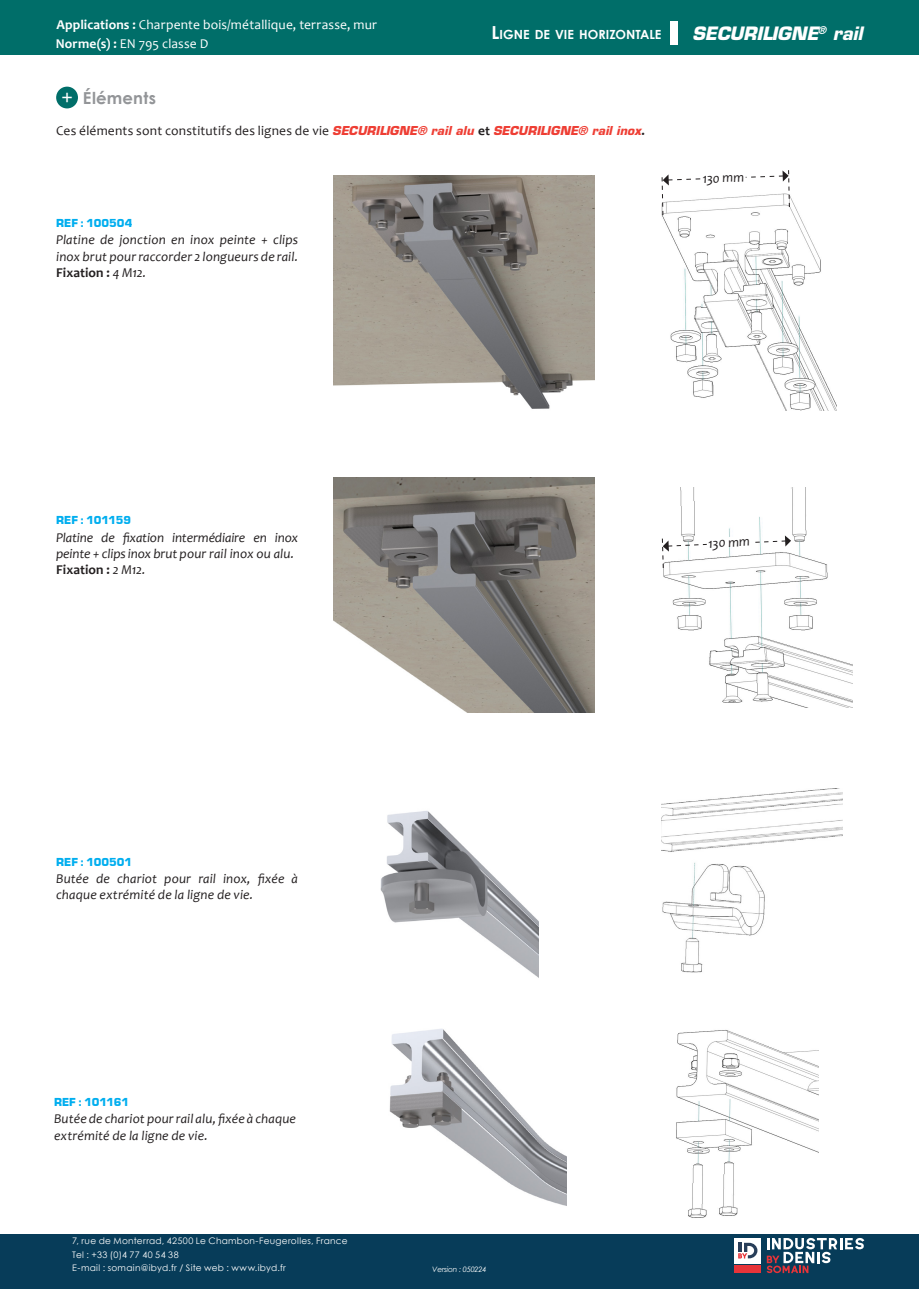
<style>
.page{position:relative;width:919px;height:1289px;background:#fff}
.page>*{position:absolute;margin:0;border:0;box-sizing:border-box;transform-origin:0 0}
.t1{font:19.5px "Eurostile";color:#fff}
.t2{font:italic 700 18px "Eurostile LT Std";letter-spacing:-.01em;color:#fff}
.t3{font:700 16.5px "Century Gothic";letter-spacing:.01em;color:#939598}
.t4{font:italic 13.5px/16.2px "Candara";letter-spacing:.005em;color:#231f20}
.t5{font:13.5px "Candara";letter-spacing:.01em;color:#231f20}
.t6{font:13.5px/18.9px "Candara";letter-spacing:.01em;color:#fff}
.t7{font:700 13.5px "Candara";letter-spacing:.005em;color:#231f20}
.t8{font:700 12.6px "Century Gothic";letter-spacing:.005em;color:#fff}
.t9{font:900 12px "Eurostile Becker";letter-spacing:.005em;color:#00aeef}
.t10{font:9px/13.5px "Century Gothic";letter-spacing:.03em;color:#fff}
.t11{font:italic 7.5px "Century Gothic";letter-spacing:-.025em;color:#fff}
.s1{font-weight:700}
.s2{font-size:18px}
.s3{font-family:"Eurostile LT Std";font-weight:700;font-style:italic;font-size:12px;color:#ee3e34}
.s4{font-weight:400;font-style:italic}
</style>
<div class="page">
<div style="left:0;top:0;width:918px;height:55px;background:#006e69"></div>
<div style="left:670px;top:21px;width:8px;height:24px;background:#fff"></div>
<div style="left:0;top:1233px;width:918px;height:55px;background:#073c59"></div>
<div style="left:733px;top:1237px;width:27px;height:26px;background:#fff"></div>
<svg style="left:738px;top:1242px;width:19px;height:16px"></svg>
<svg style="left:766px;top:1238px;width:98px;height:34px"></svg>
<div style="left:733px;top:1265px;width:27px;height:8px;background:#e73439"></div>
<img style="left:380px;top:811px;width:159px;height:167px">
<img style="left:389px;top:1028px;width:178px;height:178px">
<img style="left:334px;top:477px;width:260px;height:235px">
<img style="left:334px;top:175px;width:260px;height:234px">
<img style="left:661px;top:788px;width:181px;height:185px">
<img style="left:676px;top:1030px;width:142px;height:188px">
<img style="left:661px;top:488px;width:191px;height:219px">
<img style="left:661px;top:186px;width:175px;height:225px">
<svg style="left:661px;top:170px;width:128px;height:45px"></svg>
<svg style="left:662px;top:535px;width:129px;height:33px"></svg>
<div style="left:56px;top:87px;width:22px;height:21px;background:#006e69;border-radius:50%"></div>
<p class="t6" style="left:56px;top:15px;width:322px"><span class="s1">Applications :</span> Charpente bois/métallique, terrasse, mur<br><span class="s1">Norme(s) :</span> EN 795 classe D</p>
<p class="t1" style="left:61px;top:84px;width:13px">+</p>
<p class="t3" style="left:83px;top:85px;width:74px">Éléments</p>
<p class="t8" style="left:491px;top:25px;width:171px"><span class="s2">L</span>IGNE DE VIE HORIZONTALE</p>
<p class="t5" style="left:56px;top:122px;width:590px">Ces éléments sont constitutifs des lignes de vie <span class="s3">SECURILIGNE® rail alu</span> <span class="s1">et</span> <span class="s3">SECURILIGNE® rail inox</span><span class="s1">.</span></p>
<p class="t9" style="left:56px;top:216px;width:78px">REF : 100504</p>
<p class="t4" style="left:56px;top:232px;width:243px">Platine de jonction en inox peinte + clips inox brut pour raccorder 2 longueurs de rail.</p>
<p class="t7" style="left:56px;top:264px;width:92px">Fixation : <span class="s4">4 M12.</span></p>
<h2 class="t2" style="left:692px;top:22px;width:172px">SECURILIGNE<sup>®</sup> rail</h2>
<p class="t4" style="left:702px;top:171px;width:43px;rotate:-3deg">130 mm</p>
<p class="t9" style="left:56px;top:513px;width:76px">REF : 101159</p>
<p class="t4" style="left:56px;top:529px;width:243px">Platine de fixation intermédiaire en inox peinte + clips inox brut pour rail inox ou alu.</p>
<p class="t7" style="left:56px;top:561px;width:91px">Fixation : <span class="s4">2 M12.</span></p>
<p class="t4" style="left:707px;top:535px;width:43px;rotate:-3deg">130 mm</p>
<p class="t9" style="left:56px;top:855px;width:78px">REF : 100501</p>
<p class="t4" style="left:56px;top:870px;width:243px">Butée de chariot pour rail inox, fixée à chaque extrémité de la ligne de vie.</p>
<p class="t9" style="left:54px;top:1095px;width:77px">REF : 101161</p>
<p class="t4" style="left:54px;top:1110px;width:243px">Butée de chariot pour rail alu, fixée à chaque extrémité de la ligne de vie.</p>
<p class="t10" style="left:72px;top:1234px;width:277px">7, rue de Monterrad, 42500 Le Chambon-Feugerolles, France<br>Tel : +33 (0)4 77 40 54 38<br>E-mail : somain@ibyd.fr / Site web : www.ibyd.fr</p>
<p class="t11" style="left:432px;top:1263px;width:56px">Version : 050224</p>
</div>
